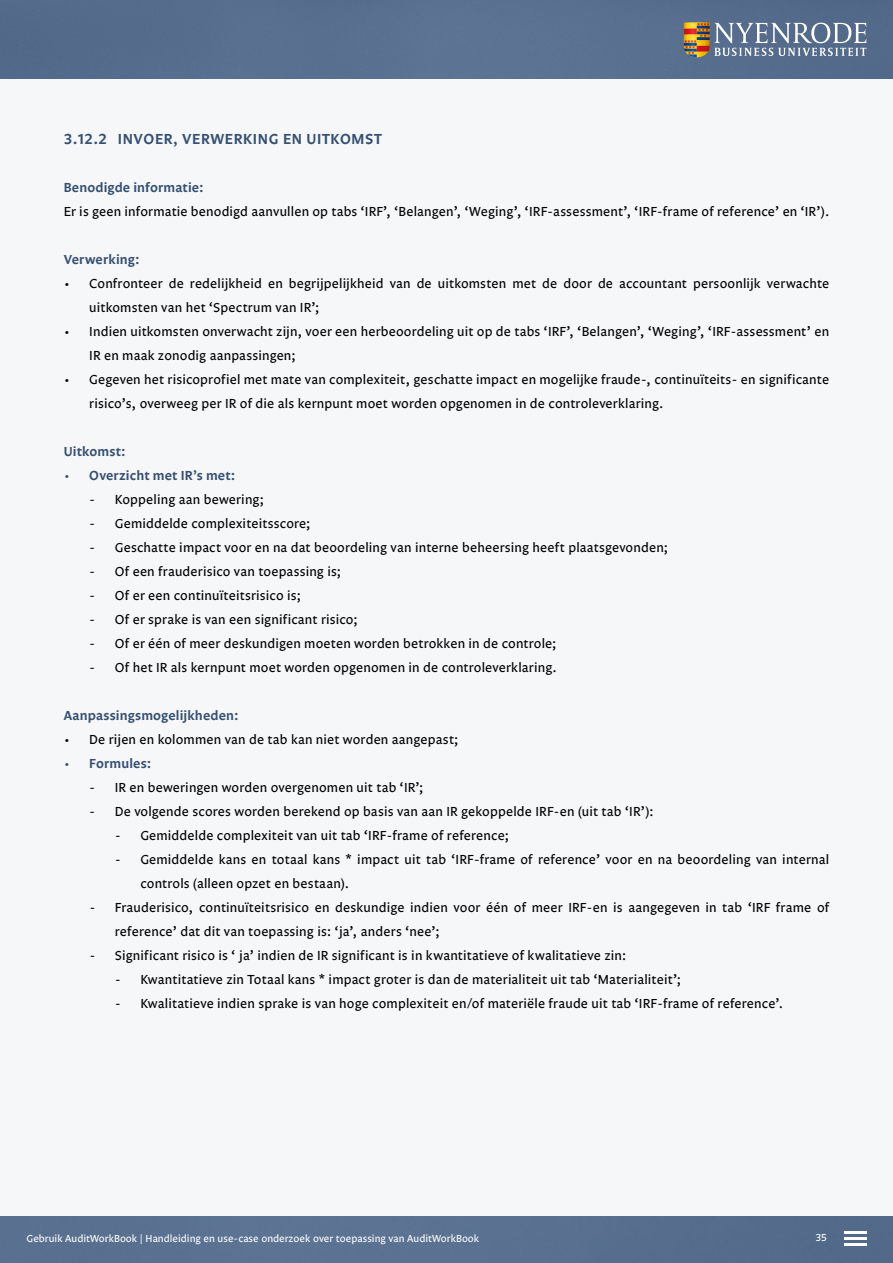
<style>
.page{position:relative;width:893px;height:1263px;background:#f6f7f9}
.page>*{position:absolute;margin:0;border:0;box-sizing:border-box;transform-origin:0 0}
.t1{font:600 15px "Legato OT";letter-spacing:.04em;color:#365071}
.t2{font:13.5px/24px "Legato OT";letter-spacing:.01em;color:#000}
.t3{font:600 13.5px "Legato OT";letter-spacing:.01em;color:#365071}
.t4{font:10.5px "Legato OT";color:#fff}
</style>
<div class="page">
<div style="left:0;top:1216px;width:893px;height:47px;background:#597090"></div>
<hr style="left:844px;top:1231px;width:22px;height:2px;background:#fff">
<hr style="left:844px;top:1237px;width:22px;height:2px;background:#fff">
<hr style="left:844px;top:1243px;width:22px;height:2px;background:#fff">
<div style="left:0;top:0;width:893px;height:79px;background:#586f8f"></div>
<svg style="left:684px;top:22px;width:182px;height:35px;background:#828a96"></svg>
<p class="t1" style="left:64px;top:130px;width:320px">3.12.2 INVOER, VERWERKING EN UITKOMST</p>
<p class="t3" style="left:64px;top:179px;width:141px">Benodigde informatie:</p>
<p class="t2" style="left:64px;top:200px;width:767px">Er is geen informatie benodigd aanvullen op tabs ‘IRF’, ‘Belangen’, ‘Weging’, ‘IRF-assessment’, ‘IRF-frame of reference’ en ‘IR’).</p>
<p class="t3" style="left:64px;top:251px;width:77px">Verwerking:</p>
<p class="t2" style="left:89px;top:272px;width:741px;text-indent:-26px">• Confronteer de redelijkheid en begrijpelijkheid van de uitkomsten met de door de accountant persoonlijk verwachte uitkomsten van het ‘Spectrum van IR’;</p>
<p class="t2" style="left:89px;top:320px;width:741px;text-indent:-26px">• Indien uitkomsten onverwacht zijn, voer een herbeoordeling uit op de tabs ‘IRF’, ‘Belangen’, ‘Weging’, ‘IRF-assessment’ en<br>IR en maak zonodig aanpassingen;</p>
<p class="t2" style="left:89px;top:368px;width:741px;text-indent:-26px">• Gegeven het risicoprofiel met mate van complexiteit, geschatte impact en mogelijke fraude-, continuïteits- en significante risico’s, overweeg per IR of die als kernpunt moet worden opgenomen in de controleverklaring.</p>
<p class="t3" style="left:64px;top:443px;width:63px">Uitkomst:</p>
<p class="t3" style="left:64px;top:467px;width:173px">• Overzicht met IR’s met:</p>
<p class="t2" style="left:89px;top:488px;width:177px">- Koppeling aan bewering;</p>
<p class="t2" style="left:89px;top:512px;width:223px">- Gemiddelde complexiteitsscore;</p>
<p class="t2" style="left:89px;top:536px;width:581px">- Geschatte impact voor en na dat beoordeling van interne beheersing heeft plaatsgevonden;</p>
<p class="t2" style="left:89px;top:560px;width:254px">- Of een frauderisico van toepassing is;</p>
<p class="t2" style="left:89px;top:584px;width:214px">- Of er een continuïteitsrisico is;</p>
<p class="t2" style="left:89px;top:608px;width:271px">- Of er sprake is van een significant risico;</p>
<p class="t2" style="left:89px;top:632px;width:469px">- Of er één of meer deskundigen moeten worden betrokken in de controle;</p>
<p class="t2" style="left:89px;top:656px;width:469px">- Of het IR als kernpunt moet worden opgenomen in de controleverklaring.</p>
<p class="t3" style="left:64px;top:707px;width:176px">Aanpassingsmogelijkheden:</p>
<p class="t2" style="left:64px;top:728px;width:397px">• De rijen en kolommen van de tab kan niet worden aangepast;</p>
<p class="t3" style="left:64px;top:755px;width:89px">• Formules:</p>
<p class="t2" style="left:89px;top:776px;width:336px">- IR en beweringen worden overgenomen uit tab ‘IR’;</p>
<p class="t2" style="left:89px;top:800px;width:566px">- De volgende scores worden berekend op basis van aan IR gekoppelde IRF-en (uit tab ‘IR’):</p>
<p class="t2" style="left:115px;top:824px;width:396px">- Gemiddelde complexiteit van uit tab ‘IRF-frame of reference;</p>
<p class="t2" style="left:140px;top:848px;width:690px;text-indent:-26px">- Gemiddelde kans en totaal kans * impact uit tab ‘IRF-frame of reference’ voor en na beoordeling van internal controls (alleen opzet en bestaan).</p>
<p class="t2" style="left:115px;top:896px;width:716px;text-indent:-26px">- Frauderisico, continuïteitsrisico en deskundige indien voor één of meer IRF-en is aangegeven in tab ‘IRF frame of reference’ dat dit van toepassing is: ‘ja’, anders ‘nee’;</p>
<p class="t2" style="left:89px;top:944px;width:539px">- Significant risico is ‘ ja’ indien de IR significant is in kwantitatieve of kwalitatieve zin:</p>
<p class="t2" style="left:115px;top:968px;width:568px">- Kwantitatieve zin Totaal kans * impact groter is dan de materialiteit uit tab ‘Materialiteit’;</p>
<p class="t2" style="left:115px;top:992px;width:670px">- Kwalitatieve indien sprake is van hoge complexiteit en/of materiële fraude uit tab ‘IRF-frame of reference’.</p>
<p class="t4" style="left:27px;top:1233px;width:454px">Gebruik AuditWorkBook | Handleiding en use-case onderzoek over toepassing van AuditWorkBook</p>
<p class="t4" style="left:815px;top:1232px;width:13px">35</p>
</div>
